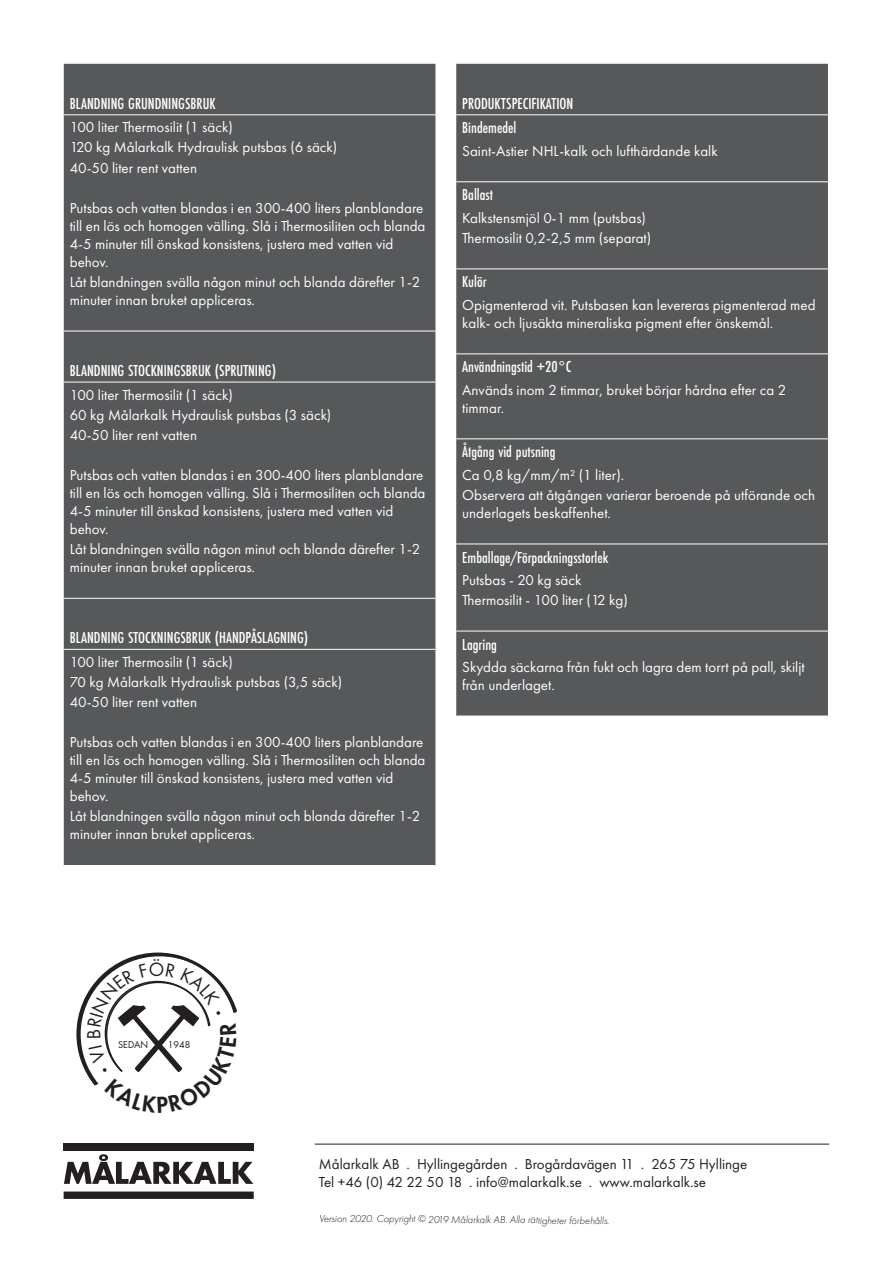
<style>
.page{position:relative;width:893px;height:1263px;background:#fff}
.page>*{position:absolute;margin:0;border:0;box-sizing:border-box;transform-origin:0 0}
.Tabell_rubrik_vit{font:500 16.5px "Futura PT Cond";color:#fff}
.Tabell_brödtext_vit{font:15px/18px "Futura PT";color:#fff}
.t1{font:15px/18px "Futura PT";color:#231f20}
.t2{font:13.65px "Minion Pro";color:#231f20}
.t3{font:italic 300 10.5px "Futura PT";color:#231f20}
.t4{font:9.15px "Futura Std";color:#231f20}
</style>
<div class="page">
<div style="left:456px;top:64px;width:372px;height:652px;background:#57585a"></div>
<hr style="left:456px;top:182px;width:372px;height:1px;background:#fff">
<hr style="left:456px;top:269px;width:372px;height:1px;background:#fff">
<hr style="left:456px;top:354px;width:372px;height:1px;background:#fff">
<hr style="left:456px;top:439px;width:372px;height:1px;background:#fff">
<hr style="left:456px;top:544px;width:372px;height:1px;background:#fff">
<hr style="left:456px;top:631px;width:372px;height:1px;background:#fff">
<hr style="left:456px;top:115px;width:372px;height:1px;background:#fff">
<div style="left:64px;top:64px;width:371px;height:801px;background:#57585a"></div>
<hr style="left:64px;top:331px;width:371px;height:1px;background:#fff">
<hr style="left:64px;top:382px;width:371px;height:1px;background:#fff">
<hr style="left:64px;top:598px;width:371px;height:1px;background:#fff">
<hr style="left:64px;top:649px;width:371px;height:1px;background:#fff">
<hr style="left:64px;top:115px;width:371px;height:1px;background:#fff">
<hr style="left:315px;top:1144px;width:514px;height:1px;background:#231f20">
<svg style="left:64px;top:1154px;width:189px;height:30px"></svg>
<div style="left:64px;top:1143px;width:190px;height:8px;background:#231f20"></div>
<div style="left:64px;top:1191px;width:190px;height:8px;background:#231f20"></div>
<svg style="left:76px;top:952px;width:161px;height:134px"></svg>
<p class="Tabell_rubrik_vit" style="left:70px;top:94px;width:147px">BLANDNING GRUNDNINGSBRUK</p>
<p class="Tabell_brödtext_vit" style="left:70px;top:118px;width:164px">100 liter Thermosilit (1 säck)</p>
<p class="Tabell_brödtext_vit" style="left:70px;top:138px;width:269px">120 kg Målarkalk Hydraulisk putsbas (6 säck)</p>
<p class="Tabell_brödtext_vit" style="left:70px;top:158px;width:129px">40-50 liter rent vatten</p>
<p class="Tabell_brödtext_vit" style="left:70px;top:199px;width:357px">Putsbas och vatten blandas i en 300-400 liters planblandare till en lös och homogen välling. Slå i Thermosiliten och blanda 4-5 minuter till önskad konsistens, justera med vatten vid behov.</p>
<p class="Tabell_brödtext_vit" style="left:70px;top:273px;width:352px">Låt blandningen svälla någon minut och blanda därefter 1-2 minuter innan bruket appliceras.</p>
<p class="Tabell_rubrik_vit" style="left:70px;top:361px;width:208px">BLANDNING STOCKNINGSBRUK (SPRUTNING)</p>
<p class="Tabell_brödtext_vit" style="left:70px;top:385px;width:164px">100 liter Thermosilit (1 säck)</p>
<p class="Tabell_brödtext_vit" style="left:70px;top:406px;width:263px">60 kg Målarkalk Hydraulisk putsbas (3 säck)</p>
<p class="Tabell_brödtext_vit" style="left:70px;top:426px;width:129px">40-50 liter rent vatten</p>
<p class="Tabell_brödtext_vit" style="left:70px;top:466px;width:357px">Putsbas och vatten blandas i en 300-400 liters planblandare till en lös och homogen välling. Slå i Thermosiliten och blanda 4-5 minuter till önskad konsistens, justera med vatten vid behov.</p>
<p class="Tabell_brödtext_vit" style="left:70px;top:540px;width:352px">Låt blandningen svälla någon minut och blanda därefter 1-2 minuter innan bruket appliceras.</p>
<p class="Tabell_rubrik_vit" style="left:70px;top:628px;width:240px">BLANDNING STOCKNINGSBRUK (HANDPÅSLAGNING)</p>
<p class="Tabell_brödtext_vit" style="left:70px;top:653px;width:164px">100 liter Thermosilit (1 säck)</p>
<p class="Tabell_brödtext_vit" style="left:70px;top:673px;width:274px">70 kg Målarkalk Hydraulisk putsbas (3,5 säck)</p>
<p class="Tabell_brödtext_vit" style="left:70px;top:693px;width:129px">40-50 liter rent vatten</p>
<p class="Tabell_brödtext_vit" style="left:70px;top:733px;width:357px">Putsbas och vatten blandas i en 300-400 liters planblandare till en lös och homogen välling. Slå i Thermosiliten och blanda 4-5 minuter till önskad konsistens, justera med vatten vid behov.</p>
<p class="Tabell_brödtext_vit" style="left:70px;top:807px;width:352px">Låt blandningen svälla någon minut och blanda därefter 1-2 minuter innan bruket appliceras.</p>
<p class="Tabell_rubrik_vit" style="left:462px;top:94px;width:113px">PRODUKTSPECIFIKATION</p>
<p class="Tabell_rubrik_vit" style="left:462px;top:118px;width:56px">Bindemedel</p>
<p class="Tabell_brödtext_vit" style="left:462px;top:142px;width:257px">Saint-Astier NHL-kalk och lufthärdande kalk</p>
<p class="Tabell_rubrik_vit" style="left:462px;top:185px;width:32px">Ballast</p>
<p class="Tabell_brödtext_vit" style="left:462px;top:209px;width:185px">Kalkstensmjöl 0-1 mm (putsbas)</p>
<p class="Tabell_brödtext_vit" style="left:462px;top:229px;width:190px">Thermosilit 0,2-2,5 mm (separat)</p>
<p class="Tabell_rubrik_vit" style="left:462px;top:272px;width:26px">Kulör</p>
<p class="Tabell_brödtext_vit" style="left:462px;top:296px;width:355px">Opigmenterad vit. Putsbasen kan levereras pigmenterad med kalk- och ljusäkta mineraliska pigment efter önskemål.</p>
<p class="Tabell_rubrik_vit" style="left:462px;top:357px;width:111px">Användningstid +20°C</p>
<p class="Tabell_brödtext_vit" style="left:462px;top:381px;width:326px">Används inom 2 timmar, bruket börjar hårdna efter ca 2 timmar.</p>
<p class="Tabell_rubrik_vit" style="left:462px;top:442px;width:95px">Åtgång vid putsning</p>
<p class="Tabell_brödtext_vit" style="left:462px;top:466px;width:163px">Ca 0,8 kg/mm/m² (1 liter).</p>
<p class="Tabell_brödtext_vit" style="left:462px;top:486px;width:354px">Observera att åtgången varierar beroende på utförande och underlagets beskaffenhet.</p>
<p class="Tabell_rubrik_vit" style="left:462px;top:547px;width:148px">Emballage/Förpackningsstorlek</p>
<p class="Tabell_brödtext_vit" style="left:462px;top:571px;width:121px">Putsbas - 20 kg säck</p>
<p class="Tabell_brödtext_vit" style="left:462px;top:591px;width:167px">Thermosilit - 100 liter (12 kg)</p>
<p class="Tabell_rubrik_vit" style="left:462px;top:634px;width:36px">Lagring</p>
<p class="Tabell_brödtext_vit" style="left:462px;top:658px;width:344px">Skydda säckarna från fukt och lagra dem torrt på pall, skiljt från underlaget.</p>
<p class="t2" style="left:102px;top:1060px;width:7px">•</p>
<p class="t4" style="left:118px;top:1039px;width:32px">SEDAN</p>
<p class="t4" style="left:168px;top:1039px;width:24px">1948</p>
<p class="t2" style="left:216px;top:1003px;width:7px">•</p>
<p class="t1" style="left:319px;top:1155px;width:430px">Målarkalk AB . Hyllingegården . Brogårdavägen 11 . 265 75 Hyllinge<br>Tel +46 (0) 42 22 50 18 . info@malarkalk.se . www.malarkalk.se</p>
<p class="t3" style="left:319px;top:1211px;width:292px;rotate:1deg">Version 2020. Copyright © 2019 Målarkalk AB. Alla rättigheter förbehålls.</p>
</div>
